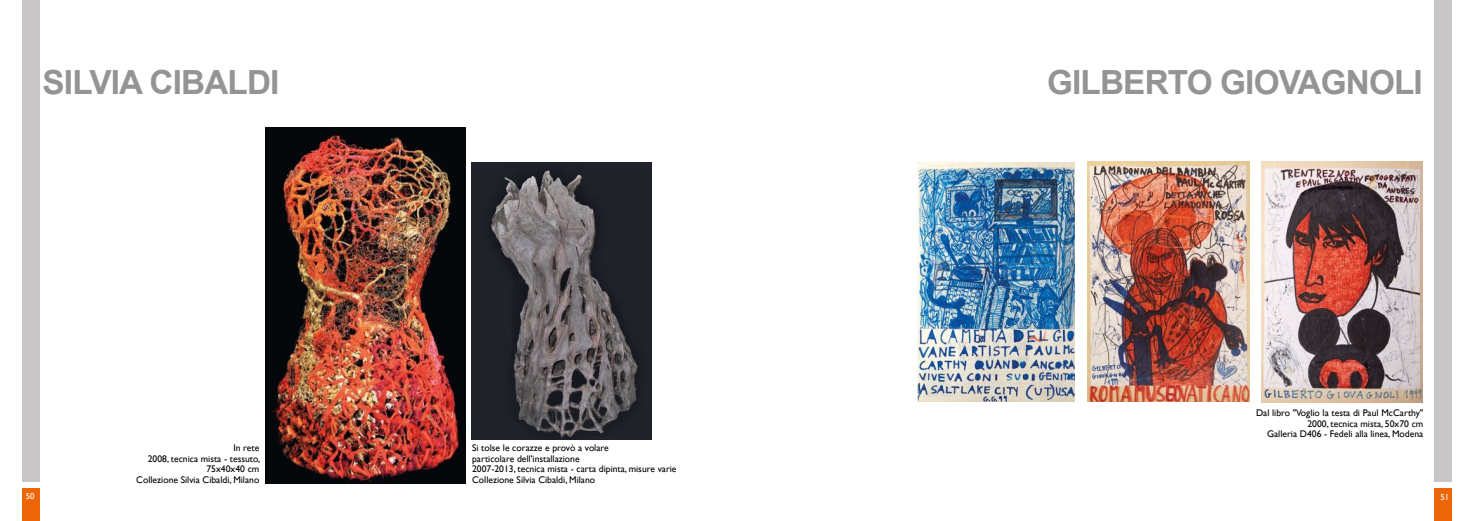
<style>
.page{position:relative;width:1474px;height:521px;background:#fff}
.page>*{position:absolute;margin:0;border:0;box-sizing:border-box;transform-origin:0 0}
.t1{font:700 33.25px "Arial";letter-spacing:-.025em;color:#959393}
.t2{font:9.62px/10.5px "Gill Sans";color:#000;text-align:right}
.t3{font:8.75px "Gill Sans";color:#fff}
</style>
<div class="page">
<div style="left:22px;top:0;width:18px;height:482px;background:#c8c6c6"></div>
<div style="left:22px;top:489px;width:18px;height:32px;background:#ec6608"></div>
<div style="left:1434px;top:489px;width:17px;height:32px;background:#ec6608"></div>
<div style="left:1434px;top:0;width:17px;height:482px;background:#c8c6c6"></div>
<img style="left:265px;top:128px;width:201px;height:356px">
<img style="left:471px;top:162px;width:180px;height:278px">
<img style="left:917px;top:162px;width:157px;height:240px">
<img style="left:1087px;top:162px;width:161px;height:240px">
<img style="left:1261px;top:162px;width:161px;height:240px">
<h1 class="t1" style="left:43px;top:64px;width:238px">SILVIA CIBALDI</h1>
<p class="t2" style="left:136px;top:442px;width:125px">In rete<br>2008, tecnica mista - tessuto,<br>75x40x40 cm<br>Collezione Silvia Cibaldi, Milano</p>
<p class="t2" style="left:472px;top:442px;width:206px;text-align:left">Si tolse le corazze e provò a volare<br>particolare dell'installazione<br>2007-2013, tecnica mista - carta dipinta, misure varie Collezione Silvia Cibaldi, Milano</p>
<h1 class="t1" style="left:1047px;top:64px;width:377px">GILBERTO GIOVAGNOLI</h1>
<p class="t2" style="left:1255px;top:407px;width:169px">Dal libro "Voglio la testa di Paul McCarthy"<br>2000, tecnica mista, 50x70 cm<br>Galleria D406 - Fedeli alla linea, Modena</p>
<p class="t3" style="left:26px;top:491px;width:10px">50</p>
<p class="t3" style="left:1440px;top:492px;width:10px">51</p>
</div>
